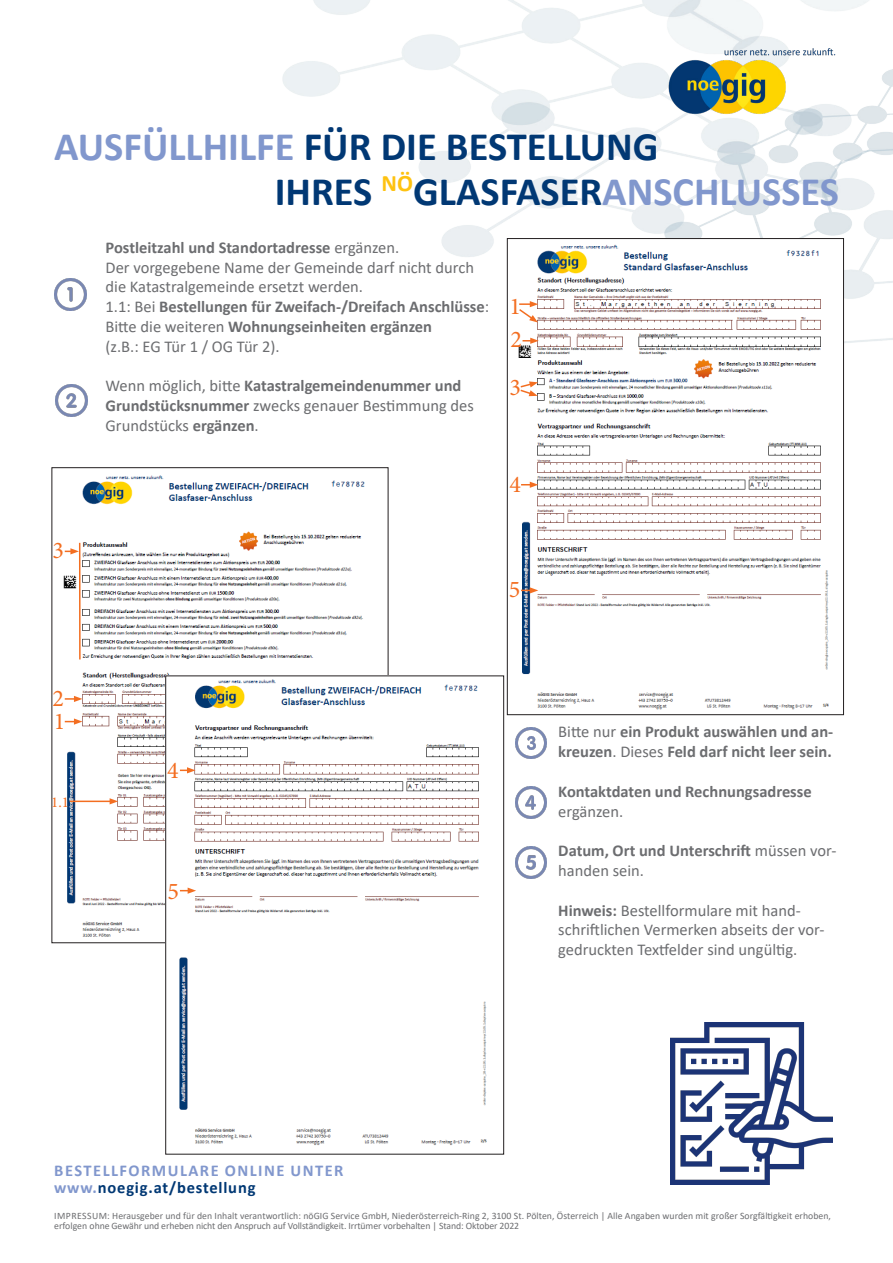
<style>
.page{position:relative;width:893px;height:1263px;background:#fff}
.page>*{position:absolute;margin:0;border:0;box-sizing:border-box;transform-origin:0 0}
.t1{font:700 40.5px "Calibri";color:#013874}
.t2{font:24px "Minion Pro";color:#f36e21}
.t3{font:700 16.5px/19.8px "Calibri";color:#6c6d70}
.t4{font:16.5px/19.8px "Calibri";color:#6c6d70}
.kolumnentitel{font:700 16.5px "Calibri";letter-spacing:.09em;color:#8197cd}
.kolumnentitel-2{font:700 16.5px "Calibri";letter-spacing:.05em;color:#013874}
.t5{font:15px "Minion Pro";color:#f36e21}
.fließtext_calibri{font:9.75px/10.5px "Calibri";letter-spacing:.005em;color:#6c6d70}
.s1{color:#8197cd}
.s2{font-weight:400}
.s3{font-weight:700}
</style>
<div class="page">
<img style="left:63px;top:475px;width:323px;height:462px">
<img style="left:282px;top:0;width:611px;height:442px">
<img style="left:509px;top:240px;width:333px;height:470px">
<div style="left:507px;top:238px;width:337px;height:477px;border:1px solid #231f20"></div>
<img style="left:666px;top:43px;width:173px;height:78px">
<img style="left:55px;top:279px;width:32px;height:31px">
<img style="left:55px;top:384px;width:32px;height:32px">
<img style="left:515px;top:727px;width:32px;height:32px">
<img style="left:515px;top:787px;width:32px;height:32px">
<img style="left:515px;top:847px;width:32px;height:31px">
<img style="left:670px;top:1022px;width:162px;height:162px">
<img style="left:167px;top:678px;width:320px;height:467px">
<div style="left:165px;top:676px;width:339px;height:478px;border:1px solid #231f20"></div>
<svg style="left:517px;top:301px;width:21px;height:21px"></svg>
<svg style="left:522px;top:338px;width:17px;height:6px"></svg>
<svg style="left:519px;top:381px;width:19px;height:15px"></svg>
<svg style="left:521px;top:482px;width:17px;height:6px"></svg>
<svg style="left:521px;top:587px;width:17px;height:6px"></svg>
<hr style="left:79px;top:543px;width:2px;height:116px;background:#f36e21">
<svg style="left:65px;top:696px;width:17px;height:6px"></svg>
<hr style="left:70px;top:800px;width:42px;height:2px;background:#f36e21">
<svg style="left:110px;top:798px;width:8px;height:6px"></svg>
<svg style="left:65px;top:718px;width:17px;height:7px"></svg>
<svg style="left:180px;top:767px;width:16px;height:6px"></svg>
<svg style="left:180px;top:887px;width:16px;height:7px"></svg>
<svg style="left:65px;top:548px;width:14px;height:6px"></svg>
<p class="t1" style="left:54px;top:118px;width:606px"><span class="s1">AUSFÜLLHILFE</span> FÜR DIE BESTELLUNG</p>
<p class="t1" style="left:275px;top:163px;width:566px">IHRES <sup>NÖ</sup>GLASFASER<span class="s1">ANSCHLUSSES</span></p>
<p class="t2" style="left:52px;top:534px;width:13px">3</p>
<p class="t2" style="left:52px;top:682px;width:13px">2</p>
<p class="t2" style="left:54px;top:705px;width:13px">1</p>
<p class="t5" style="left:51px;top:792px;width:19px">1.1</p>
<p class="t3" style="left:106px;top:237px;width:295px">Postleitzahl und Standortadresse <span class="s2">ergänzen.</span></p>
<p class="t4" style="left:106px;top:257px;width:370px">Der vorgegebene Name der Gemeinde darf nicht durch</p>
<p class="t4" style="left:106px;top:277px;width:259px">die Katastralgemeinde ersetzt werden.</p>
<p class="t3" style="left:106px;top:297px;width:385px"><span class="s2">1.1: Bei</span> Bestellungen für Zweifach-/Dreifach Anschlüsse<span class="s2">:<br>Bitte die weiteren</span> Wohnungseinheiten ergänzen<br><span class="s2">(z.B.: EG Tür 1 / OG Tür 2).</span></p>
<p class="t4" style="left:106px;top:376px;width:370px">Wenn möglich, bitte <span class="s3">Katastralgemeindenummer und<br>Grundstücksnummer</span> zwecks genauer Bestimmung des<br>Grundstücks <span class="s3">ergänzen</span>.</p>
<p class="t2" style="left:509px;top:290px;width:13px">1</p>
<p class="t2" style="left:510px;top:323px;width:13px">2</p>
<p class="t2" style="left:509px;top:371px;width:13px">3</p>
<p class="t2" style="left:509px;top:468px;width:13px">4</p>
<p class="t2" style="left:509px;top:574px;width:13px">5</p>
<p class="t2" style="left:167px;top:754px;width:13px">4</p>
<p class="t2" style="left:168px;top:875px;width:13px">5</p>
<p class="t3" style="left:558px;top:722px;width:276px"><span class="s2">Bitte nur</span> ein Produkt auswählen und an&shy;kreuzen<span class="s2">. Dieses</span> Feld darf nicht leer sein.</p>
<p class="t3" style="left:558px;top:781px;width:255px">Kontaktdaten und Rechnungsadresse <span class="s2">ergänzen.</span></p>
<p class="t3" style="left:558px;top:841px;width:280px">Datum, Ort und Unterschrift <span class="s2">müssen vor&shy;handen sein.</span></p>
<p class="t4" style="left:558px;top:900px;width:268px"><span class="s3">Hinweis:</span> Bestellformulare mit hand&shy;schriftlichen Vermerken abseits der vor&shy;gedruckten Textfelder sind ungültig.</p>
<p class="kolumnentitel" style="left:54px;top:1158px;width:291px">BESTELLFORMULARE ONLINE UNTER</p>
<p class="kolumnentitel-2" style="left:54px;top:1176px;width:203px"><span class="s1">www.</span>noegig.at/bestellung</p>
<p class="fließtext_calibri" style="left:54px;top:1210px;width:778px">IMPRESSUM: Herausgeber und für den Inhalt verantwortlich: nöGIG Service GmbH, Niederösterreich-Ring 2, 3100 St. Pölten, Österreich | Alle Angaben wurden mit großer Sorgfältigkeit erhoben, erfolgen ohne Gewähr und erheben nicht den Anspruch auf Vollständigkeit. Irrtümer vorbehalten | Stand: Oktober 2022</p>
</div>
